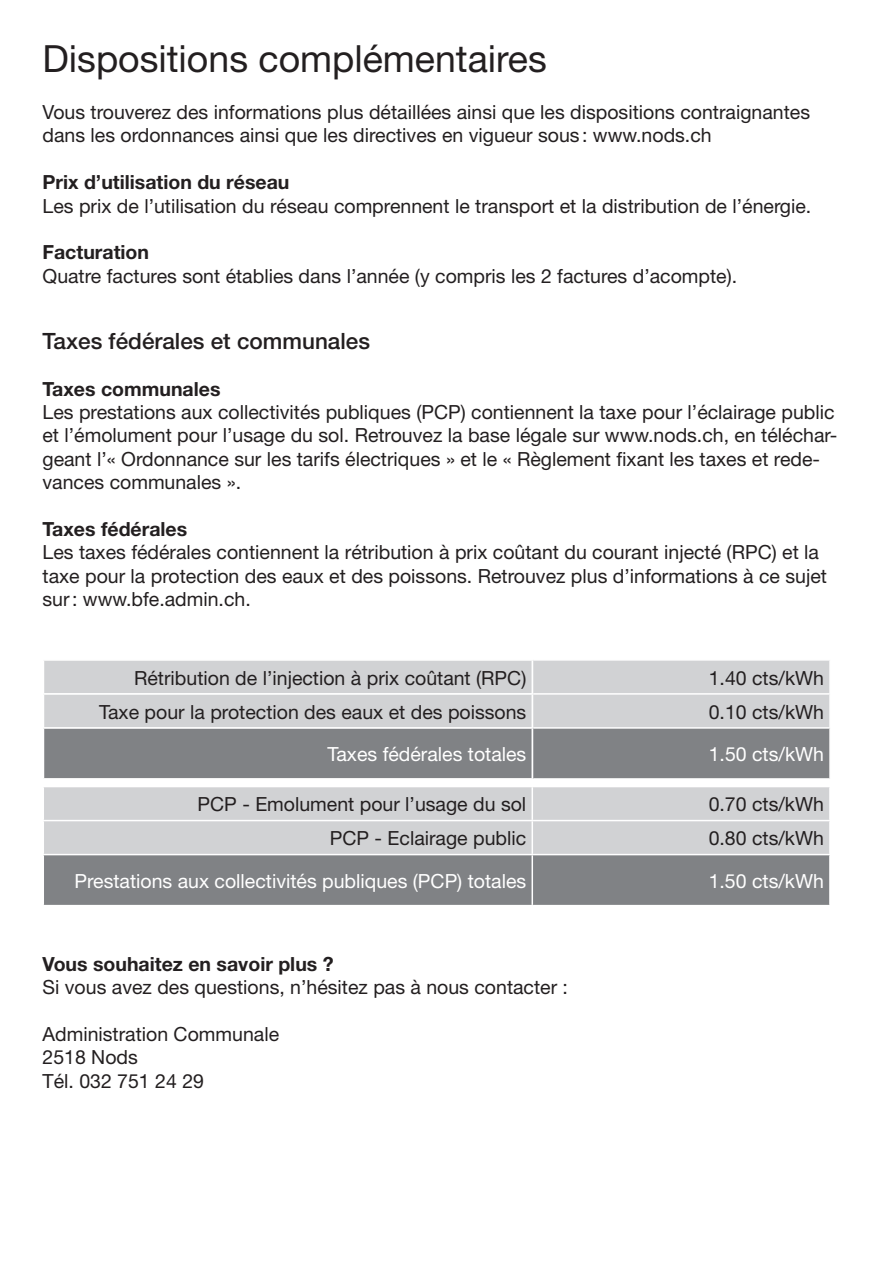
<style>
.page{position:relative;width:893px;height:1263px;background:#fff}
.page>*{position:absolute;margin:0;border:0;box-sizing:border-box;transform-origin:0 0}
.t1{font:37.5px "Helvetica Neue";color:#231f20}
.t2{font:500 22.5px "Helvetica Neue";color:#231f20}
.t3{font:19.5px/23.4px "Helvetica Neue";color:#231f20}
.t4{font:700 19.5px "Helvetica Neue";color:#231f20}
.t5{font:19.5px "Helvetica Neue";color:#fff}
</style>
<div class="page">
<div style="left:44px;top:661px;width:785px;height:66px;background:#d1d2d4"></div>
<div style="left:44px;top:729px;width:785px;height:49px;background:#808285"></div>
<hr style="left:533px;top:693px;width:298px;height:2px;background:#fff">
<hr style="left:531px;top:661px;width:2px;height:32px;background:#fff">
<hr style="left:43px;top:693px;width:490px;height:2px;background:#fff">
<hr style="left:531px;top:695px;width:2px;height:32px;background:#fff">
<hr style="left:531px;top:729px;width:2px;height:49px;background:#fff">
<div style="left:44px;top:787px;width:785px;height:67px;background:#d1d2d4"></div>
<div style="left:44px;top:855px;width:785px;height:50px;background:#808285"></div>
<hr style="left:533px;top:820px;width:298px;height:1px;background:#fff">
<hr style="left:531px;top:787px;width:2px;height:33px;background:#fff">
<hr style="left:43px;top:820px;width:490px;height:1px;background:#fff">
<hr style="left:531px;top:821px;width:2px;height:33px;background:#fff">
<hr style="left:531px;top:855px;width:2px;height:50px;background:#fff">
<h1 class="t1" style="left:43px;top:36px;width:506px">Dispositions complémentaires</h1>
<p class="t3" style="left:43px;top:100px;width:769px">Vous trouverez des informations plus détaillées ainsi que les dispositions contraignantes dans les ordonnances ainsi que les directives en vigueur sous: www.nods.ch</p>
<p class="t4" style="left:43px;top:170px;width:248px">Prix d’utilisation du réseau</p>
<p class="t3" style="left:43px;top:194px;width:770px">Les prix de l’utilisation du réseau comprennent le transport et la distribution de l’énergie.</p>
<p class="t4" style="left:43px;top:240px;width:108px">Facturation</p>
<p class="t3" style="left:43px;top:264px;width:696px">Quatre factures sont établies dans l’année (y compris les 2 factures d’acompte).</p>
<p class="t2" style="left:43px;top:327px;width:329px">Taxes fédérales et communales</p>
<p class="t4" style="left:43px;top:377px;width:179px">Taxes communales</p>
<p class="t3" style="left:43px;top:400px;width:796px">Les prestations aux collectivités publiques (PCP) contiennent la taxe pour l’éclairage public et l’émolument pour l’usage du sol. Retrouvez la base légale sur www.nods.ch, en téléchar&shy;geant l’« Ordonnance sur les tarifs électriques » et le « Règlement fixant les taxes et rede&shy;vances communales ».</p>
<p class="t4" style="left:43px;top:517px;width:146px">Taxes fédérales</p>
<p class="t3" style="left:43px;top:540px;width:786px">Les taxes fédérales contiennent la rétribution à prix coûtant du courant injecté (RPC) et la taxe pour la protection des eaux et des poissons. Retrouvez plus d’informations à ce sujet sur: www.bfe.admin.ch.</p>
<p class="t3" style="left:134px;top:666px;width:394px">Rétribution de l’injection à prix coûtant (RPC)</p>
<p class="t3" style="left:709px;top:666px;width:117px">1.40 cts/kWh</p>
<p class="t3" style="left:99px;top:700px;width:429px">Taxe pour la protection des eaux et des poissons</p>
<p class="t3" style="left:709px;top:700px;width:117px">0.10 cts/kWh</p>
<p class="t5" style="left:327px;top:742px;width:200px">Taxes fédérales totales</p>
<p class="t5" style="left:709px;top:742px;width:117px">1.50 cts/kWh</p>
<p class="t3" style="left:198px;top:792px;width:330px">PCP - Emolument pour l’usage du sol</p>
<p class="t3" style="left:709px;top:792px;width:117px">0.70 cts/kWh</p>
<p class="t3" style="left:330px;top:826px;width:198px">PCP - Eclairage public</p>
<p class="t3" style="left:709px;top:826px;width:117px">0.80 cts/kWh</p>
<p class="t5" style="left:74px;top:869px;width:453px">Prestations aux collectivités publiques (PCP) totales</p>
<p class="t5" style="left:709px;top:869px;width:117px">1.50 cts/kWh</p>
<p class="t4" style="left:43px;top:951px;width:293px">Vous souhaitez en savoir plus ?</p>
<p class="t3" style="left:43px;top:975px;width:527px">Si vous avez des questions, n’hésitez pas à nous contacter :</p>
<p class="t3" style="left:43px;top:1022px;width:238px">Administration Communale<br>2518 Nods<br>Tél. 032 751 24 29</p>
</div>
